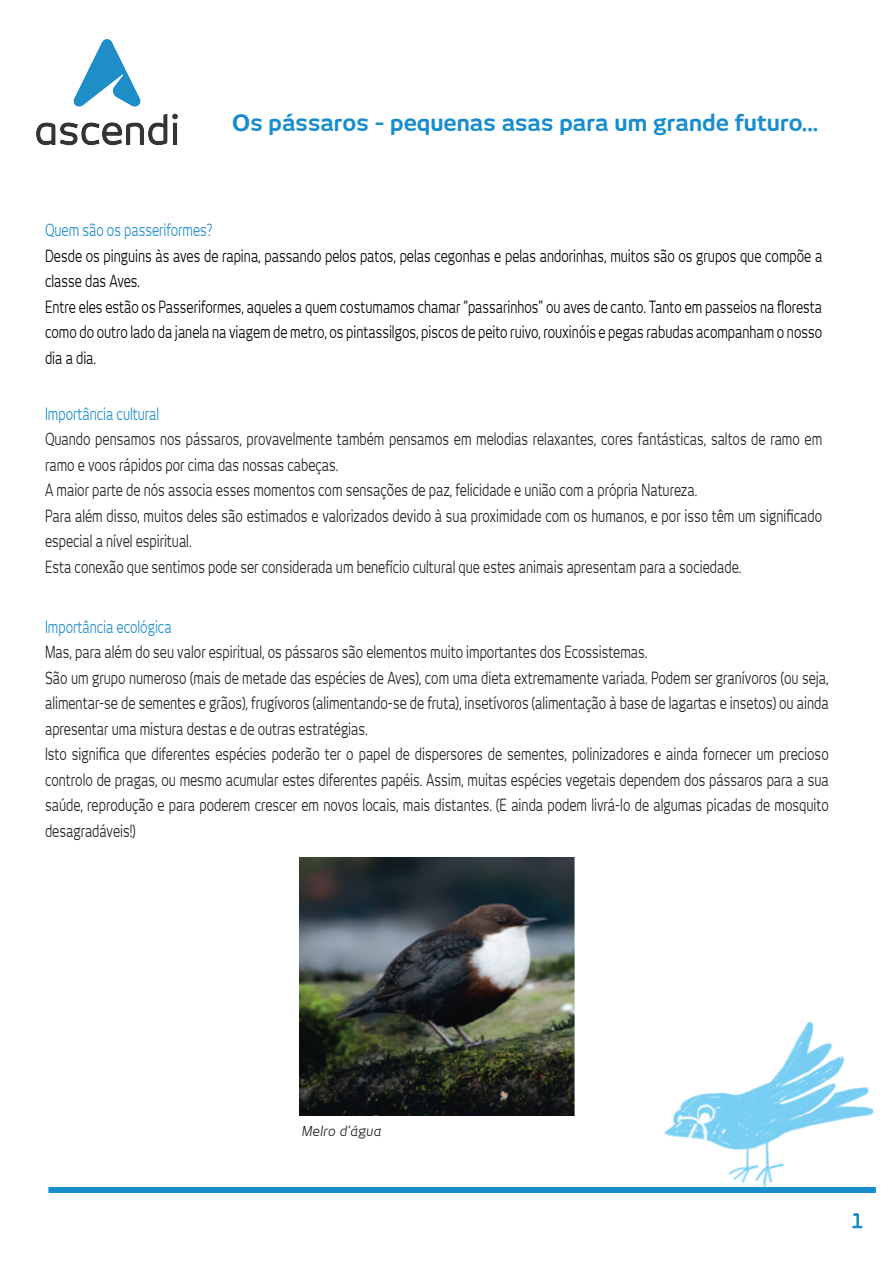
<style>
.page{position:relative;width:893px;height:1263px;background:#fff}
.page>*{position:absolute;margin:0;border:0;box-sizing:border-box;transform-origin:0 0}
.t1{font:700 22.5px "New June";color:#178dcd}
.t2{font:16.5px/25.5px "New June";color:#231f20;scale:.74 1}
.t3{font:16.5px/25.5px "New June";color:#000104;scale:.74 1}
.t4{font:16.5px "New June";color:#1d8dcd;scale:.74 1}
.t5{font:italic 13.5px "New June";color:#231f20}
</style>
<div class="page">
<div style="left:48px;top:1187px;width:828px;height:6px;background:#178dcd"></div>
<img style="left:472px;top:857px;width:404px;height:372px">
<img style="left:36px;top:40px;width:141px;height:106px">
<img style="left:299px;top:857px;width:275px;height:258px">
<h1 class="t1" style="left:232px;top:109px;width:587px">Os pássaros - pequenas asas para um grande futuro...</h1>
<p class="t4" style="left:45px;top:220px;width:228px">Quem são os passeriformes?</p>
<p class="t3" style="left:45px;top:243px;width:1052px">Desde os pinguins às aves de rapina, passando pelos patos, pelas cegonhas e pelas andorinhas, muitos são os grupos que compõe a classe das Aves.<br>Entre eles estão os Passeriformes, aqueles a quem costumamos chamar “passarinhos” ou aves de canto. Tanto em passeios na floresta como do outro lado da janela na viagem de metro, os pintassilgos, piscos de peito ruivo, rouxinóis e pegas rabudas acompanham o nosso dia a dia.</p>
<p class="t4" style="left:45px;top:404px;width:156px">Importância cultural</p>
<p class="t2" style="left:45px;top:426px;width:1051px">Quando pensamos nos pássaros, provavelmente também pensamos em melodias relaxantes, cores fantásticas, saltos de ramo em ramo e voos rápidos por cima das nossas cabeças.<br>A maior parte de nós associa esses momentos com sensações de paz, felicidade e união com a própria Natureza.<br>Para além disso, muitos deles são estimados e valorizados devido à sua proximidade com os humanos, e por isso têm um significado especial a nível espiritual.<br>Esta conexão que sentimos pode ser considerada um benefício cultural que estes animais apresentam para a sociedade.</p>
<p class="t4" style="left:45px;top:617px;width:173px">Importância ecológica</p>
<p class="t2" style="left:45px;top:639px;width:1060px">Mas, para além do seu valor espiritual, os pássaros são elementos muito importantes dos Ecossistemas.<br>São um grupo numeroso (mais de metade das espécies de Aves), com uma dieta extremamente variada. Podem ser granívoros (ou seja, alimentar-se de sementes e grãos), frugívoros (alimentando-se de fruta), insetívoros (alimentação à base de lagartas e insetos) ou ainda apresentar uma mistura destas e de outras estratégias.<br>Isto significa que diferentes espécies poderão ter o papel de dispersores de sementes, polinizadores e ainda fornecer um precioso controlo de pragas, ou mesmo acumular estes diferentes papéis. Assim, muitas espécies vegetais dependem dos pássaros para a sua saúde, reprodução e para poderem crescer em novos locais, mais distantes. (E ainda podem livrá-lo de algumas picadas de mosquito desagradáveis!)</p>
<p class="t5" style="left:302px;top:1123px;width:81px">Melro d’água</p>
</div>
